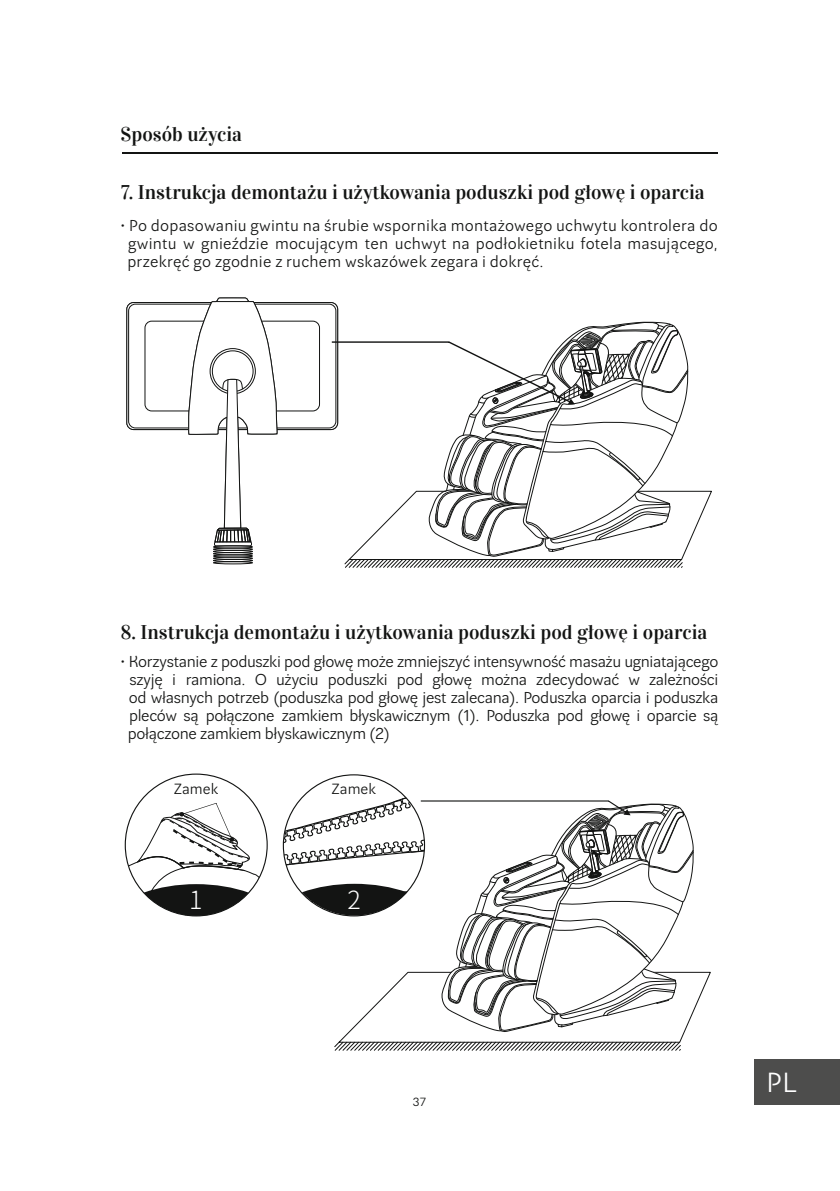
<style>
.page{position:relative;width:840px;height:1191px;background:#fff}
.page>*{position:absolute;margin:0;border:0;box-sizing:border-box;transform-origin:0 0}
.t1{font:28px "Lean O Sans FY";color:#fff}
.t2{font:300 25px "Noto Sans CJ Kjp";color:#fff}
.t3{font:20px "Vidaloka Regular PL";color:#131413}
.t4{font:16px/18px "Lean O Sans FY";letter-spacing:-.015em;color:#131413;text-align:justify}
.t5{font:15px "Lean O Sans FY";color:#131413}
.t6{font:12px "Lean O Sans FY";color:#131413}
</style>
<div class="page">
<div style="left:754px;top:1059px;width:85px;height:45px;background:#4d4d4c"></div>
<hr style="left:121px;top:152px;width:596px;height:1px;background:#131413">
<div style="left:126px;top:302px;width:212px;height:128px;background:#fff;border:1px solid #131413;border-radius:7px"></div>
<div style="left:145px;top:321px;width:174px;height:90px;border:1px solid #131413;border-radius:7px"></div>
<div style="left:128px;top:304px;width:208px;height:124px;border:1px solid #131413;border-radius:7px"></div>
<svg style="left:188px;top:297px;width:89px;height:244px"></svg>
<div style="left:214px;top:541px;width:38px;height:5px;border:1px solid #131413"></div>
<div style="left:213px;top:545px;width:39px;height:3px;border:1px solid #131413;border-radius:50%"></div>
<div style="left:213px;top:548px;width:39px;height:2px;border:1px solid #131413;border-radius:50%"></div>
<div style="left:213px;top:550px;width:39px;height:3px;border:1px solid #131413;border-radius:50%"></div>
<div style="left:213px;top:552px;width:39px;height:3px;border:1px solid #131413;border-radius:50%"></div>
<div style="left:213px;top:554px;width:39px;height:3px;border:1px solid #131413;border-radius:50%"></div>
<div style="left:213px;top:557px;width:39px;height:2px;border:1px solid #131413;border-radius:50%"></div>
<div style="left:213px;top:559px;width:39px;height:3px;border:1px solid #131413;border-radius:50%"></div>
<div style="left:213px;top:561px;width:39px;height:3px;border:1px solid #131413;border-radius:50%"></div>
<svg style="left:331px;top:321px;width:381px;height:247px"></svg>
<svg style="left:283px;top:775px;width:428px;height:276px"></svg>
<svg style="left:128px;top:803px;width:132px;height:113px"></svg>
<p class="t3" style="left:120px;top:122px;width:123px">Sposób użycia</p>
<p class="t3" style="left:121px;top:180px;width:584px">7. Instrukcja demontażu i użytkowania poduszki pod głowę i oparcia</p>
<p class="t4" style="left:127px;top:218px;width:591px;text-indent:-7px">• Po dopasowaniu gwintu na śrubie wspornika montażowego uchwytu kontrolera do gwintu w gnieździe mocującym ten uchwyt na podłokietniku fotela masującego, przekręć go zgodnie z ruchem wskazówek zegara i dokręć.</p>
<p class="t3" style="left:120px;top:620px;width:588px">8. Instrukcja demontażu i użytkowania poduszki pod głowę i oparcia</p>
<p class="t4" style="left:128px;top:653px;width:591px;text-indent:-8px">• Korzystanie z poduszki pod głowę może zmniejszyć intensywność masażu ugniatającego szyję i ramiona. O użyciu poduszki pod głowę można zdecydować w zależności od własnych potrzeb (poduszka pod głowę jest zalecana). Poduszka oparcia i poduszka pleców są połączone zamkiem błyskawicznym (1). Poduszka pod głowę i oparcie są połączone zamkiem błyskawicznym (2)</p>
<p class="t5" style="left:174px;top:783px;width:46px">Zamek</p>
<p class="t5" style="left:331px;top:783px;width:46px">Zamek</p>
<h2 class="t2" style="left:189px;top:887px;width:15px">1</h2>
<h2 class="t2" style="left:347px;top:887px;width:15px">2</h2>
<p class="t6" style="left:413px;top:1096px;width:15px">37</p>
<h1 class="t1" style="left:766px;top:1071px;width:32px">PL</h1>
</div>
